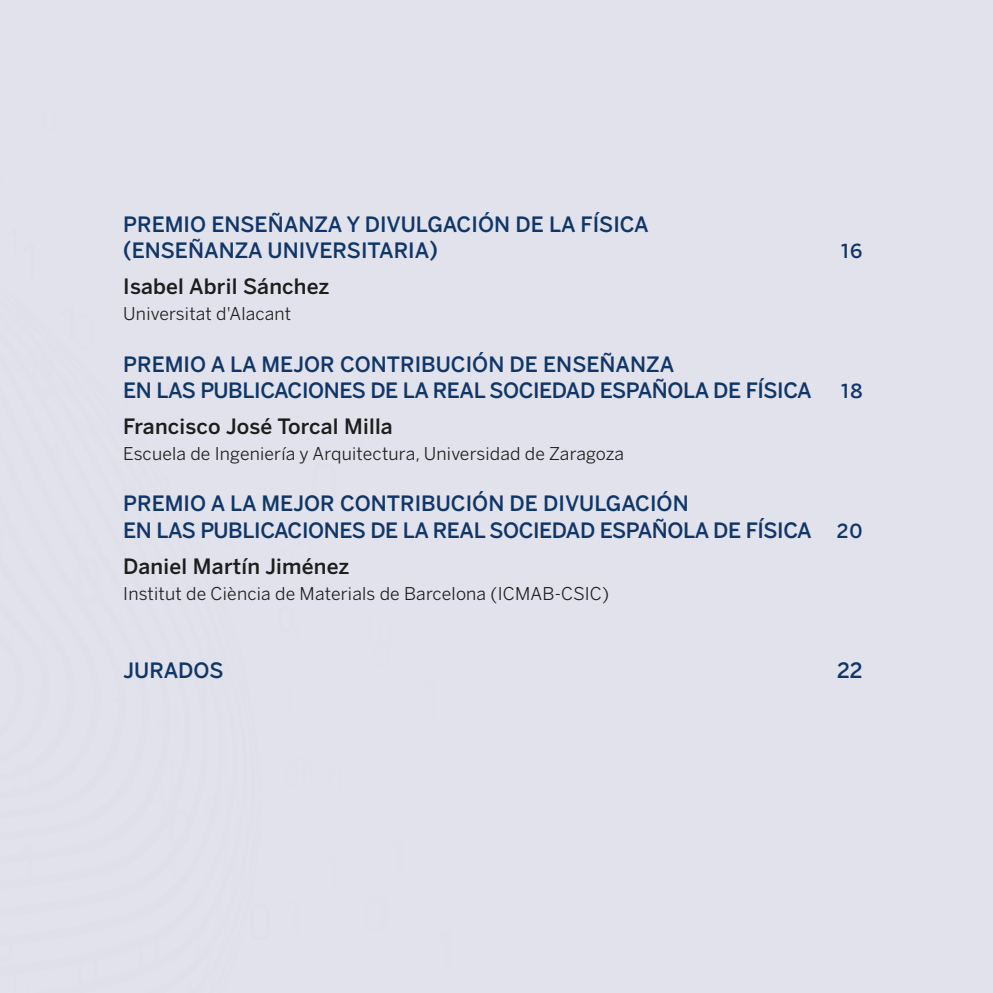
<style>
.page{position:relative;width:993px;height:993px;background:#fff}
.page>*{position:absolute;margin:0;border:0;box-sizing:border-box;transform-origin:0 0}
.CATEGORÍA{font:500 21px/26.2px "Benton Sans BBVA";letter-spacing:-.005em;color:#103668}
.PREMIADO{font:500 21px "Benton Sans BBVA";letter-spacing:.01em;color:#1d1d1b}
.CATEGORÍA-2{font:500 19.25px "Benton Sans BBVA";color:#103668}
.FILIACIÓN{font:17.5px "Benton Sans BBVA";letter-spacing:.01em;color:#20201e}
.s1{font-size:19.25px}
</style>
<div class="page">
<div style="left:0;top:0;width:992px;height:992px;background:#e1e2ec"></div>
<p class="CATEGORÍA" style="left:123px;top:211px;width:527px">PREMIO ENSEÑANZA Y DIVULGACIÓN DE LA FÍSICA (ENSEÑANZA UNIVERSITARIA)</p>
<p class="PREMIADO" style="left:123px;top:273px;width:207px">Isabel Abril Sánchez</p>
<p class="FILIACIÓN" style="left:123px;top:303px;width:169px">Universitat d'Alacant</p>
<p class="CATEGORÍA" style="left:123px;top:351px;width:690px">PREMIO A LA MEJOR CONTRIBUCIÓN DE ENSEÑANZA<br>EN LAS PUBLICACIONES DE LA REAL SOCIEDAD ESPAÑOLA DE FÍSICA</p>
<p class="CATEGORÍA-2" style="left:840px;top:239px;width:23px">16</p>
<p class="CATEGORÍA-2" style="left:840px;top:379px;width:23px">18</p>
<p class="PREMIADO" style="left:123px;top:413px;width:271px">Francisco José Torcal Milla</p>
<p class="FILIACIÓN" style="left:123px;top:443px;width:502px">Escuela de Ingeniería y Arquitectura, Universidad de Zaragoza</p>
<p class="CATEGORÍA" style="left:123px;top:490px;width:740px">PREMIO A LA MEJOR CONTRIBUCIÓN DE DIVULGACIÓN<br>EN LAS PUBLICACIONES DE LA REAL SOCIEDAD ESPAÑOLA DE FÍSICA <span class="s1">20</span></p>
<p class="PREMIADO" style="left:123px;top:553px;width:227px">Daniel Martín Jiménez</p>
<p class="FILIACIÓN" style="left:123px;top:583px;width:487px">Institut de Ciència de Materials de Barcelona (ICMAB-CSIC)</p>
<p class="CATEGORÍA" style="left:123px;top:656px;width:102px">JURADOS</p>
<p class="CATEGORÍA" style="left:836px;top:656px;width:27px">22</p>
</div>
